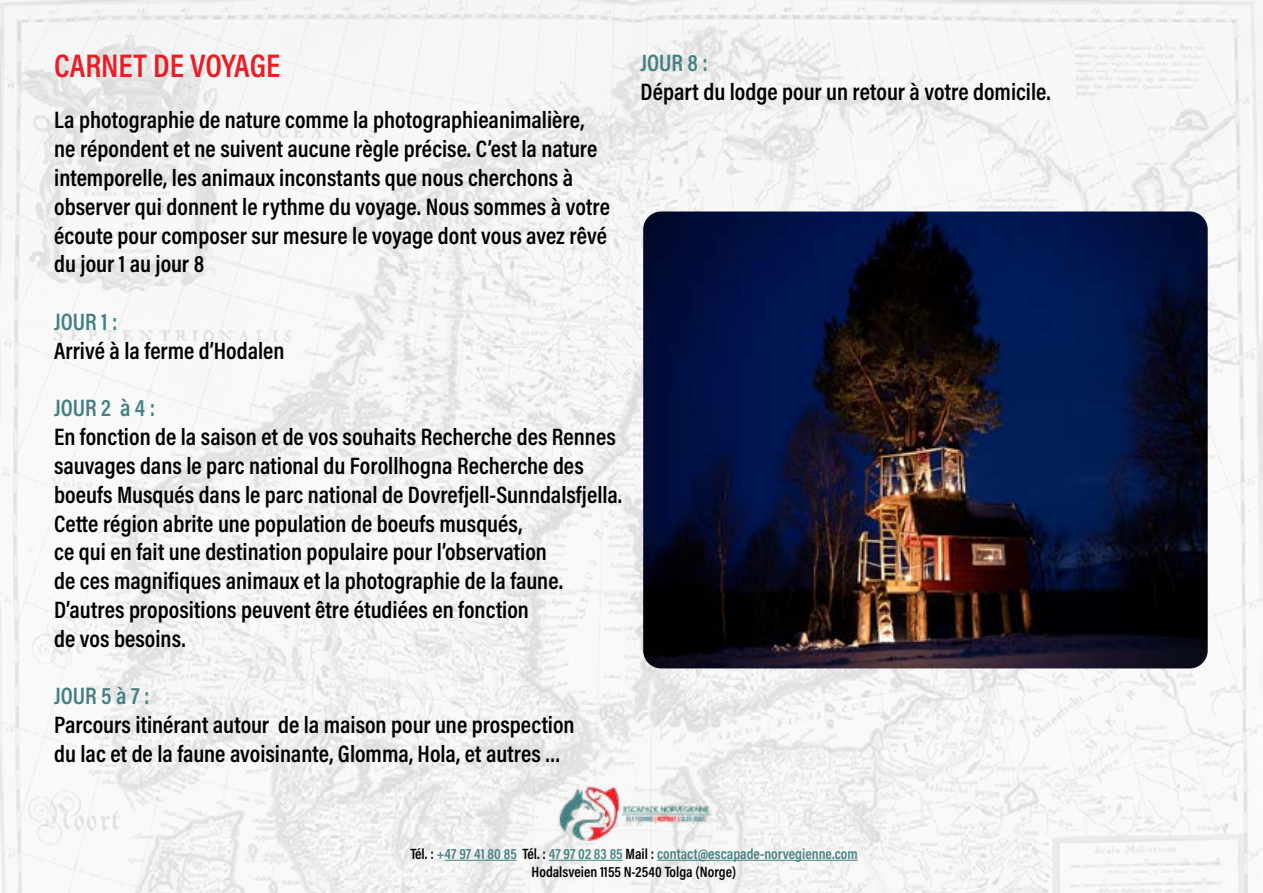
<style>
.page{position:relative;width:1263px;height:893px;background:#fff}
.page>*{position:absolute;margin:0;border:0;box-sizing:border-box;transform-origin:0 0}
.t1{font:600 33px "Acumin Pro Cond";color:#ec1c24}
.t2{font:600 24px/28.8px "Acumin Pro Cond";color:#000}
.t3{font:600 24px "Acumin Pro Cond";color:#448081}
.t4{font:600 15px/18px "Acumin Pro Cond";color:#448081;text-align:center}
.s1{color:#000}
</style>
<div class="page">
<img style="left:0;top:0;width:1263px;height:893px">
<hr style="left:445px;top:860px;width:72px;height:1px;background:#448081">
<hr style="left:549px;top:860px;width:74px;height:1px;background:#448081">
<hr style="left:657px;top:860px;width:201px;height:1px;background:#448081">
<img style="left:557px;top:786px;width:154px;height:54px">
<img style="left:643px;top:211px;width:565px;height:457px">
<h1 class="t1" style="left:54px;top:44px;width:228px">CARNET DE VOYAGE</h1>
<p class="t2" style="left:54px;top:105px;width:557px">La photographie de nature comme la photographieanimalière, ne répondent et ne suivent aucune règle précise. C’est la nature intemporelle, les animaux inconstants que nous cherchons à observer qui donnent le rythme du voyage. Nous sommes à votre écoute pour composer sur mesure le voyage dont vous avez rêvé du jour 1 au jour 8</p>
<p class="t3" style="left:54px;top:306px;width:65px">JOUR 1 :</p>
<p class="t2" style="left:54px;top:336px;width:232px">Arrivé à la ferme d’Hodalen</p>
<p class="t3" style="left:54px;top:392px;width:103px">JOUR 2 à 4 :</p>
<p class="t2" style="left:54px;top:422px;width:569px">En fonction de la saison et de vos souhaits Recherche des Rennes sauvages dans le parc national du Forollhogna Recherche des boeufs Musqués dans le parc national de Dovrefjell-Sunndalsfjella.<br>Cette région abrite une population de boeufs musqués,<br>ce qui en fait une destination populaire pour l’observation<br>de ces magnifiques animaux et la photographie de la faune.<br>D’autres propositions peuvent être étudiées en fonction<br>de vos besoins.</p>
<p class="t3" style="left:54px;top:680px;width:97px">JOUR 5 à 7 :</p>
<p class="t2" style="left:54px;top:710px;width:522px">Parcours itinérant autour de la maison pour une prospection du lac et de la faune avoisinante, Glomma, Hola, et autres …</p>
<p class="t3" style="left:641px;top:47px;width:69px">JOUR 8 :</p>
<p class="t2" style="left:641px;top:76px;width:412px">Départ du lodge pour un retour à votre domicile.</p>
<p class="t4" style="left:410px;top:844px;width:449px"><span class="s1">Tél. :</span> +47 97 41 80 85 <span class="s1">Tél. :</span> 47 97 02 83 85 <span class="s1">Mail :</span> contact@escapade-norvegienne.com<br><span class="s1">Hodalsveien 1155 N-2540 Tolga (Norge)</span></p>
</div>
